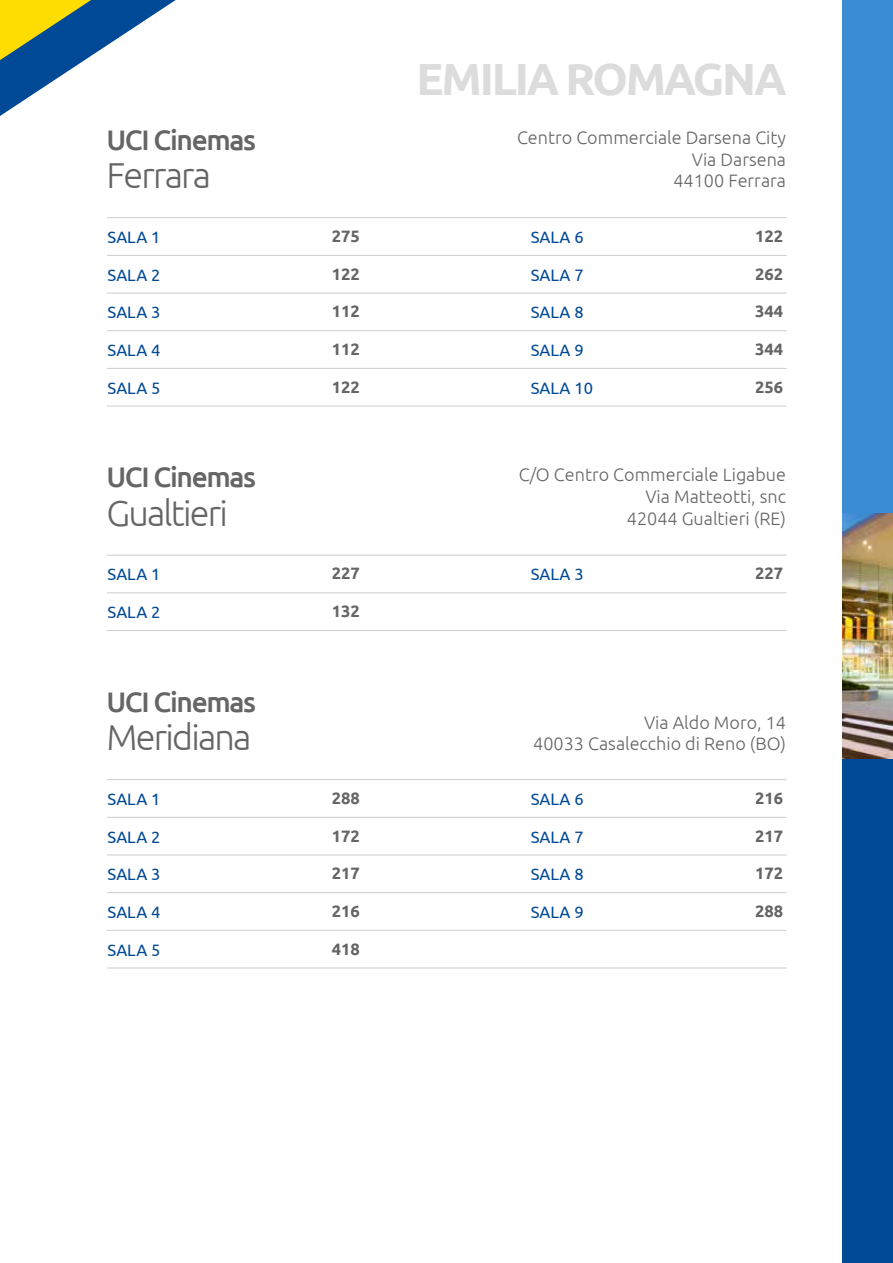
<style>
.page{position:relative;width:893px;height:1263px;background:#fff}
.page>*{position:absolute;margin:0;border:0;box-sizing:border-box;transform-origin:0 0}
.t1{font:700 45px "Ubuntu";letter-spacing:-.05em;color:#dcdcdc}
.t2{font:300 36px "Ubuntu";letter-spacing:-.05em;color:#656565}
.t3{font:500 28.2px "Ubuntu";letter-spacing:-.05em;color:#656565}
.t4{font:300 18px/21.6px "Ubuntu";color:#656565;text-align:right}
.t5{font:16.5px "Ubuntu";color:#004996}
.t6{font:700 16.5px "Ubuntu";color:#656565}
</style>
<div class="page">
<img style="left:843px;top:512px;width:50px;height:247px">
<svg style="left:0;top:0;width:176px;height:116px"></svg>
<hr style="left:107px;top:217px;width:679px;height:1px;background:#ccc">
<hr style="left:107px;top:255px;width:679px;height:1px;background:#ccc">
<hr style="left:107px;top:293px;width:679px;height:1px;background:#ccc">
<hr style="left:107px;top:330px;width:679px;height:1px;background:#ccc">
<hr style="left:107px;top:368px;width:679px;height:1px;background:#ccc">
<hr style="left:107px;top:406px;width:679px;height:1px;background:#ccc">
<hr style="left:107px;top:555px;width:679px;height:1px;background:#ccc">
<hr style="left:107px;top:592px;width:679px;height:1px;background:#ccc">
<hr style="left:107px;top:630px;width:679px;height:1px;background:#ccc">
<hr style="left:107px;top:779px;width:679px;height:1px;background:#ccc">
<hr style="left:107px;top:817px;width:679px;height:1px;background:#ccc">
<hr style="left:107px;top:854px;width:679px;height:1px;background:#ccc">
<hr style="left:107px;top:892px;width:679px;height:1px;background:#ccc">
<hr style="left:107px;top:930px;width:679px;height:1px;background:#ccc">
<hr style="left:107px;top:967px;width:679px;height:1px;background:#ccc">
<div style="left:843px;top:0;width:50px;height:512px;background:#3a8dd4"></div>
<div style="left:843px;top:759px;width:50px;height:504px;background:#004996"></div>
<h3 class="t3" style="left:107px;top:122px;width:151px">UCI Cinemas</h3>
<h2 class="t2" style="left:107px;top:154px;width:106px">Ferrara</h2>
<h1 class="t1" style="left:417px;top:52px;width:371px">EMILIA ROMAGNA</h1>
<p class="t4" style="left:517px;top:126px;width:271px">Centro Commerciale Darsena City<br>Via Darsena<br>44100 Ferrara</p>
<p class="t5" style="left:108px;top:227px;width:54px">SALA 1</p>
<p class="t5" style="left:108px;top:265px;width:54px">SALA 2</p>
<p class="t5" style="left:108px;top:302px;width:54px">SALA 3</p>
<p class="t5" style="left:108px;top:340px;width:54px">SALA 4</p>
<p class="t5" style="left:108px;top:378px;width:54px">SALA 5</p>
<p class="t6" style="left:332px;top:226px;width:30px">275</p>
<p class="t6" style="left:332px;top:264px;width:30px">122</p>
<p class="t6" style="left:332px;top:301px;width:30px">112</p>
<p class="t6" style="left:332px;top:339px;width:30px">112</p>
<p class="t6" style="left:332px;top:377px;width:30px">122</p>
<p class="t5" style="left:531px;top:227px;width:54px">SALA 6</p>
<p class="t5" style="left:531px;top:265px;width:54px">SALA 7</p>
<p class="t5" style="left:531px;top:302px;width:54px">SALA 8</p>
<p class="t5" style="left:531px;top:340px;width:54px">SALA 9</p>
<p class="t5" style="left:531px;top:378px;width:64px">SALA 10</p>
<p class="t6" style="left:755px;top:226px;width:30px">122</p>
<p class="t6" style="left:755px;top:264px;width:30px">262</p>
<p class="t6" style="left:755px;top:301px;width:30px">344</p>
<p class="t6" style="left:755px;top:339px;width:30px">344</p>
<p class="t6" style="left:755px;top:377px;width:30px">256</p>
<h3 class="t3" style="left:107px;top:460px;width:151px">UCI Cinemas</h3>
<h2 class="t2" style="left:107px;top:491px;width:123px">Gualtieri</h2>
<p class="t4" style="left:519px;top:464px;width:269px">C/O Centro Commerciale Ligabue<br>Via Matteotti, snc<br>42044 Gualtieri (RE)</p>
<p class="t5" style="left:108px;top:564px;width:54px">SALA 1</p>
<p class="t5" style="left:108px;top:602px;width:54px">SALA 2</p>
<p class="t6" style="left:332px;top:564px;width:30px">227</p>
<p class="t6" style="left:332px;top:601px;width:30px">132</p>
<p class="t5" style="left:531px;top:564px;width:54px">SALA 3</p>
<p class="t6" style="left:755px;top:564px;width:30px">227</p>
<h3 class="t3" style="left:107px;top:684px;width:151px">UCI Cinemas</h3>
<h2 class="t2" style="left:107px;top:716px;width:147px">Meridiana</h2>
<p class="t4" style="left:533px;top:711px;width:254px">Via Aldo Moro, 14<br>40033 Casalecchio di Reno (BO)</p>
<p class="t5" style="left:108px;top:789px;width:54px">SALA 1</p>
<p class="t5" style="left:108px;top:827px;width:54px">SALA 2</p>
<p class="t5" style="left:108px;top:864px;width:54px">SALA 3</p>
<p class="t5" style="left:108px;top:902px;width:54px">SALA 4</p>
<p class="t5" style="left:108px;top:940px;width:54px">SALA 5</p>
<p class="t6" style="left:332px;top:788px;width:30px">288</p>
<p class="t6" style="left:332px;top:826px;width:30px">172</p>
<p class="t6" style="left:332px;top:863px;width:30px">217</p>
<p class="t6" style="left:332px;top:901px;width:30px">216</p>
<p class="t6" style="left:332px;top:939px;width:30px">418</p>
<p class="t6" style="left:755px;top:788px;width:30px">216</p>
<p class="t6" style="left:755px;top:826px;width:30px">217</p>
<p class="t6" style="left:755px;top:863px;width:30px">172</p>
<p class="t6" style="left:755px;top:901px;width:30px">288</p>
<p class="t5" style="left:531px;top:789px;width:54px">SALA 6</p>
<p class="t5" style="left:531px;top:827px;width:54px">SALA 7</p>
<p class="t5" style="left:531px;top:864px;width:54px">SALA 8</p>
<p class="t5" style="left:531px;top:902px;width:54px">SALA 9</p>
</div>
